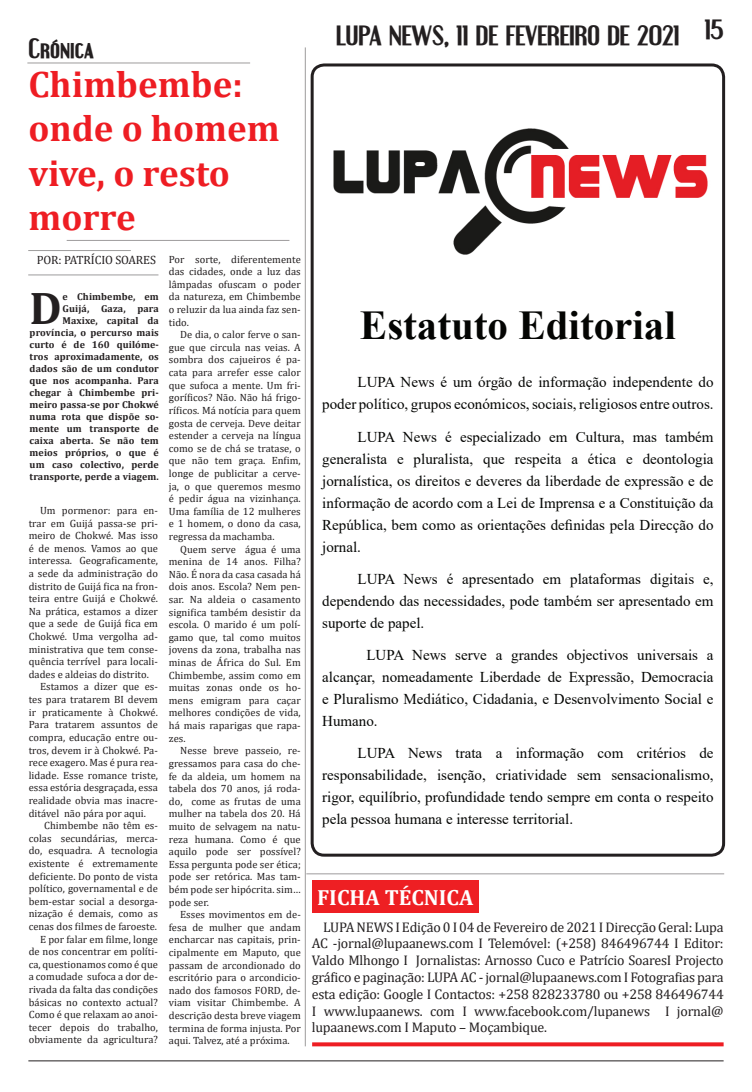
<style>
.page{position:relative;width:752px;height:1092px;background:#fff}
.page>*{position:absolute;margin:0;border:0;box-sizing:border-box;transform-origin:0 0}
.t1{font:700 46px "Cambria";color:#231f20}
.t2{font:700 41px "Times New Roman";color:#040503}
.t3{font:700 37px/44.4px "Cambria";color:#ee1d23}
.t4{font:700 24px "Engebrechtre";color:#231f20}
.t5{font:700 22px "Cambria";color:#fff}
.t6{font:15px/22px "Times New Roman";color:#040503;text-align:justify}
.t7{font:14px/16.8px "Cambria";letter-spacing:-.015em;color:#231f20;text-align:justify}
.t8{font:12px "Cambria";letter-spacing:-.01em;color:#231f20}
.t9{font:10.5px/12.6px "Cambria";letter-spacing:.005em;color:#231f20;text-align:justify}
.t10{font:700 10px/12px "Cambria";letter-spacing:.01em;color:#231f20;text-align:right}
</style>
<div class="page">
<hr style="left:28px;top:1060px;width:695px;height:1px;background:#231f20">
<hr style="left:28px;top:250px;width:103px;height:1px;background:#231f20">
<hr style="left:28px;top:274px;width:130px;height:1px;background:#231f20">
<hr style="left:67px;top:240px;width:222px;height:1px;background:#231f20">
<hr style="left:27px;top:62px;width:223px;height:1px;background:#231f20">
<hr style="left:304px;top:47px;width:1px;height:999px;background:#231f20">
<hr style="left:306px;top:873px;width:417px;height:1px;background:#231f20">
<div style="left:312px;top:880px;width:166px;height:32px;background:#ee1f23"></div>
<svg style="left:312px;top:1042px;width:411px;height:4px;background:#ef3136"></svg>
<img style="left:333px;top:128px;width:375px;height:127px">
<div style="left:310px;top:63px;width:414px;height:793px;border:3px solid #231f20;border-radius:12px"></div>
<h3 class="t4" style="left:28px;top:33px;width:67px">Crónica</h3>
<h3 class="t3" style="left:28px;top:61px;width:253px">Chimbembe: onde o homem vive, o resto morre</h3>
<p class="t8" style="left:37px;top:253px;width:121px">POR: PATRÍCIO SOARES</p>
<p class="t10" style="left:30px;top:290px;width:131px">e Chimbembe, em<br>Guijá, Gaza, para<br>Maxixe, capital da província, o percurso mais curto é de 160 quilóme&shy;tros aproximadamente, os dados são de um condutor que nos acompanha. Para chegar à Chimbembe pri&shy;meiro passa-se por Chokwé numa rota que dispõe so&shy;mente um transporte de caixa aberta. Se não tem meios próprios, o que é um caso colectivo, perde transporte, perde a viagem.</p>
<p class="t9" style="left:40px;top:504px;width:119px">Um pormenor: para en-</p>
<p class="t9" style="left:29px;top:516px;width:131px">trar em Guijá passa-se pri-</p>
<p class="t9" style="left:29px;top:529px;width:131px">meiro de Chokwé. Mas isso</p>
<p class="t9" style="left:29px;top:542px;width:131px">é de menos. Vamos ao que</p>
<p class="t9" style="left:29px;top:554px;width:131px">interessa. Geograficamente,</p>
<p class="t9" style="left:29px;top:567px;width:131px">a sede da administração do</p>
<p class="t9" style="left:29px;top:579px;width:131px">distrito de Guijá fica na fron-</p>
<p class="t9" style="left:29px;top:592px;width:131px">teira entre Guijá e Chokwé.</p>
<p class="t9" style="left:29px;top:605px;width:131px">Na prática, estamos a dizer</p>
<p class="t9" style="left:29px;top:617px;width:131px">que a sede de Guijá fica em</p>
<p class="t9" style="left:29px;top:630px;width:131px">Chokwé. Uma vergolha ad-</p>
<p class="t9" style="left:29px;top:642px;width:131px">ministrativa que tem conse-</p>
<p class="t9" style="left:29px;top:655px;width:131px">quência terrível para locali-</p>
<p class="t9" style="left:29px;top:668px;width:122px">dades e aldeias do distrito.</p>
<p class="t9" style="left:40px;top:680px;width:119px">Estamos a dizer que es-</p>
<p class="t9" style="left:29px;top:693px;width:131px">tes para tratarem BI devem</p>
<p class="t9" style="left:29px;top:705px;width:131px">ir praticamente à Chokwé.</p>
<p class="t9" style="left:29px;top:718px;width:131px">Para tratarem assuntos de</p>
<p class="t9" style="left:29px;top:731px;width:131px">compra, educação entre ou-</p>
<p class="t9" style="left:29px;top:743px;width:131px">tros, devem ir à Chokwé. Pa-</p>
<p class="t9" style="left:29px;top:756px;width:131px">rece exagero. Mas é pura rea-</p>
<p class="t9" style="left:29px;top:768px;width:131px">lidade. Esse romance triste,</p>
<p class="t9" style="left:29px;top:781px;width:131px">essa estória desgraçada, essa</p>
<p class="t9" style="left:29px;top:794px;width:131px">realidade obvia mas inacre-</p>
<p class="t9" style="left:29px;top:806px;width:119px">ditável não pára por aqui.</p>
<p class="t9" style="left:44px;top:819px;width:115px">Chimbembe não têm es-</p>
<p class="t9" style="left:29px;top:831px;width:131px">colas secundárias, merca-</p>
<p class="t9" style="left:29px;top:844px;width:131px">do, esquadra. A tecnologia</p>
<p class="t9" style="left:29px;top:857px;width:131px">existente é extremamente</p>
<p class="t9" style="left:29px;top:869px;width:131px">deficiente. Do ponto de vista</p>
<p class="t9" style="left:29px;top:882px;width:131px">político, governamental e de</p>
<p class="t9" style="left:29px;top:894px;width:131px">bem-estar social a desorga-</p>
<p class="t9" style="left:29px;top:907px;width:131px">nização é demais, como as</p>
<p class="t9" style="left:29px;top:920px;width:130px">cenas dos filmes de faroeste.</p>
<p class="t9" style="left:40px;top:932px;width:119px">E por falar em filme, longe</p>
<p class="t9" style="left:29px;top:945px;width:131px">de nos concentrar em políti-</p>
<p class="t9" style="left:29px;top:957px;width:131px">ca, questionamos como é que</p>
<p class="t9" style="left:29px;top:970px;width:131px">a comudade sufoca a dor de-</p>
<p class="t9" style="left:29px;top:983px;width:131px">rivada da falta das condições</p>
<p class="t9" style="left:29px;top:995px;width:131px">básicas no contexto actual?</p>
<p class="t9" style="left:29px;top:1008px;width:131px">Como é que relaxam ao anoi-</p>
<p class="t9" style="left:29px;top:1020px;width:131px">tecer depois do trabalho,</p>
<p class="t9" style="left:29px;top:1033px;width:131px">obviamente da agricultura?</p>
<h1 class="t1" style="left:30px;top:276px;width:34px">D</h1>
<p class="t9" style="left:169px;top:253px;width:133px">Por sorte, diferentemente das cidades, onde a luz das lâmpadas ofuscam o poder da natureza, em Chimbembe o reluzir da lua ainda faz sen&shy;tido.</p>
<p class="t9" style="left:169px;top:328px;width:133px;text-indent:11px">De dia, o calor ferve o san&shy;gue que circula nas veias. A sombra dos cajueiros é pa&shy;cata para arrefer esse calor que sufoca a mente. Um fri&shy;goríficos? Não. Não há frigo&shy;ríficos. Má notícia para quem gosta de cerveja. Deve deitar estender a cerveja na língua como se de chá se tratase, o que não tem graça. Enfim, longe de publicitar a cerve&shy;ja, o que queremos mesmo é pedir água na vizinhança.<br>Uma família de 12 mulheres e 1 homem, o dono da casa, regressa da machamba.</p>
<p class="t9" style="left:169px;top:542px;width:133px;text-indent:11px">Quem serve água é uma menina de 14 anos. Filha?<br>Não. É nora da casa casada há dois anos. Escola? Nem pen&shy;sar. Na aldeia o casamento significa também desistir da escola. O marido é um polí&shy;gamo que, tal como muitos jovens da zona, trabalha nas minas de África do Sul. Em Chimbembe, assim como em muitas zonas onde os ho&shy;mens emigram para caçar melhores condições de vida, há mais raparigas que rapa&shy;zes.</p>
<p class="t9" style="left:169px;top:744px;width:133px;text-indent:11px">Nesse breve passeio, re&shy;gressamos para casa do che&shy;fe da aldeia, um homem na tabela dos 70 anos, já roda&shy;do, come as frutas de uma mulher na tabela dos 20. Há muito de selvagem na natu&shy;reza humana. Como é que aquilo pode ser possível?<br>Essa pergunta pode ser ética; pode ser retórica. Mas tam&shy;bém pode ser hipócrita. sim… pode ser.</p>
<p class="t9" style="left:169px;top:908px;width:133px;text-indent:11px">Esses movimentos em de&shy;fesa de mulher que andam encharcar nas capitais, prin&shy;cipalmente em Maputo, que passam de arcondionado do escritório para o arcondicio&shy;nado dos famosos FORD, de&shy;viam visitar Chimbembe. A descrição desta breve viagem termina de forma injusta. Por aqui. Talvez, até a próxima.</p>
<h3 class="t4" style="left:336px;top:20px;width:388px">LUPA NEWS, 11 DE FEVEREIRO DE 2021 15</h3>
<h2 class="t2" style="left:360px;top:296px;width:317px">Estatuto Editorial</h2>
<h3 class="t6" style="left:322px;top:371px;width:393px;text-align:right">LUPA News é um órgão de informação independente do poder político, grupos económicos, sociais, religiosos entre outros.</h3>
<p class="t6" style="left:322px;top:425px;width:393px;text-indent:35px">LUPA News é especializado em Cultura, mas também generalista e pluralista, que respeita a ética e deontologia jornalística, os direitos e deveres da liberdade de expressão e de informação de acordo com a Lei de Imprensa e a Constituição da República, bem como as orientações definidas pela Direcção do jornal.</p>
<h3 class="t6" style="left:322px;top:567px;width:393px;text-indent:35px">LUPA News é apresentado em plataformas digitais e, dependendo das necessidades, pode também ser apresentado em suporte de papel.</h3>
<h3 class="t6" style="left:322px;top:643px;width:393px;text-indent:44px">LUPA News serve a grandes objectivos universais a alcançar, nomeadamente Liberdade de Expressão, Democracia e Pluralismo Mediático, Cidadania, e Desenvolvimento Social e Humano.</h3>
<h3 class="t6" style="left:322px;top:741px;width:393px;text-indent:35px">LUPA News trata a informação com critérios de responsabilidade, isenção, criatividade sem sensacionalismo, rigor, equilíbrio, profundidade tendo sempre em conta o respeito pela pessoa humana e interesse territorial.</h3>
<h3 class="t5" style="left:317px;top:882px;width:158px">FICHA TÉCNICA</h3>
<p class="t7" style="left:312px;top:918px;width:413px;text-indent:11px">LUPA NEWS I Edição 0 I 04 de Fevereiro de 2021 I Direcção Geral: Lupa AC -jornal@lupaanews.com I Telemóvel: (+258) 846496744 I Editor:<br>Valdo Mlhongo I Jornalistas: Arnosso Cuco e Patrício SoaresI Projecto gráfico e paginação: LUPA AC - jornal@lupaanews.com I Fotografias para esta edição: Google I Contactos: +258 828233780 ou +258 846496744<br>I www.lupaanews. com I www.facebook.com/lupanews I jornal@ lupaanews.com I Maputo – Moçambique.</p>
</div>
